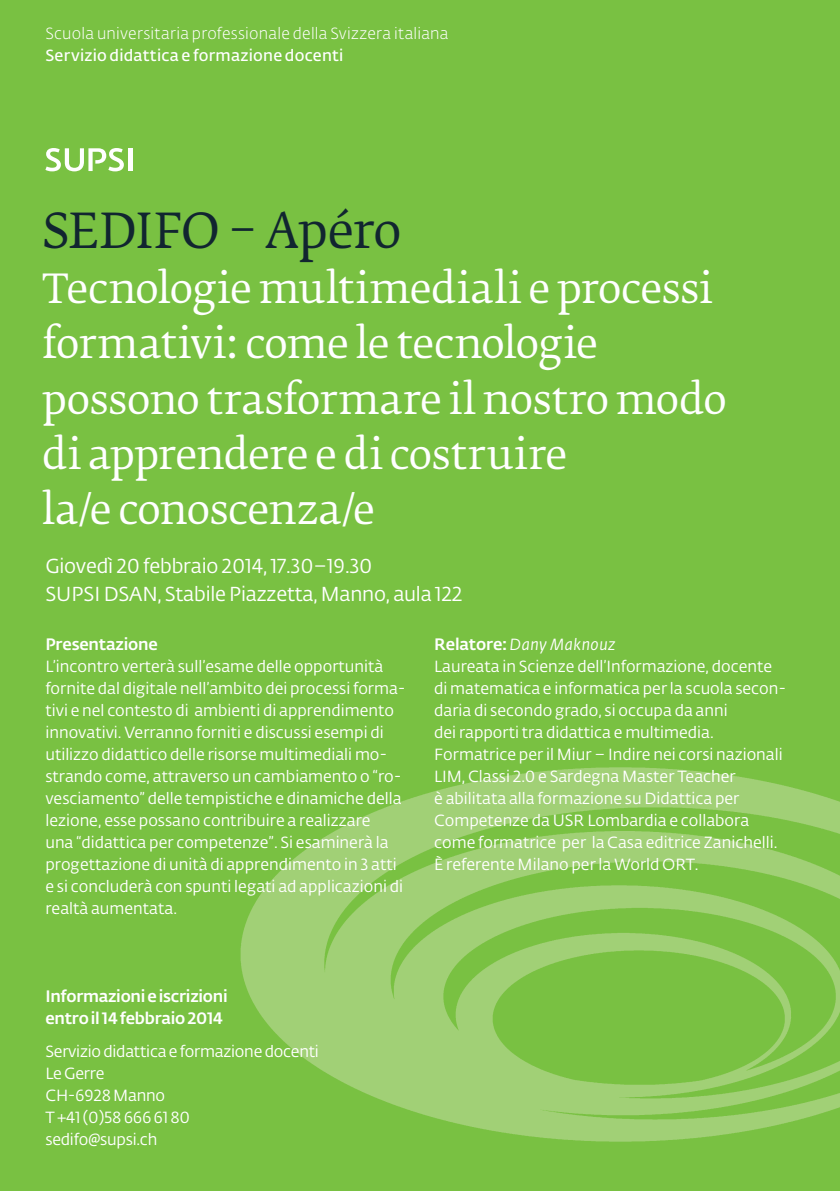
<style>
.page{position:relative;width:840px;height:1191px;background:#fff}
.page>*{position:absolute;margin:0;border:0;box-sizing:border-box;transform-origin:0 0}
.t1{font:48px "SUPSI Fedra Serif";letter-spacing:-.02em;color:#112530}
.t2{font:40px/55px "SUPSI Fedra Serif";letter-spacing:-.01em;color:#fff}
.t3{font:20px/27.6px "SUPSI Fedra Sans";letter-spacing:-.01em;color:#fff}
.t4{font:500 16.4px/22px "SUPSI Fedra Sans";letter-spacing:-.015em;color:#fff}
.t5{font:16px/22px "SUPSI Fedra Sans";color:#fff}
.t6{font:300 16px "SUPSI Fedra Sans";letter-spacing:.015em;color:#fff}
.t7{font:600 16px "SUPSI Fedra Sans";letter-spacing:.015em;color:#fff}
.s1{font-weight:500;font-size:16.4px}
.s2{font-style:italic}
</style>
<div class="page">
<div style="left:0;top:0;width:839px;height:1191px;background:#79c142"></div>
<img style="left:240px;top:767px;width:599px;height:375px">
<hr style="left:128px;top:148px;width:4px;height:23px;background:#fff">
<svg style="left:45px;top:148px;width:79px;height:23px"></svg>
<p class="t6" style="left:45px;top:23px;width:404px">Scuola universitaria professionale della Svizzera italiana</p>
<p class="t7" style="left:45px;top:44px;width:299px">Servizio didattica e formazione docenti</p>
<h1 class="t1" style="left:42px;top:204px;width:360px">SEDIFO – Apéro</h1>
<h2 class="t2" style="left:42px;top:262px;width:685px">Tecnologie multimediali e processi formativi: come le tecnologie possono trasformare il nostro modo di apprendere e di costruire<br>la/e conoscenza/e</h2>
<p class="t3" style="left:45px;top:551px;width:418px">Giovedì 20 febbraio 2014, 17.30–19.30<br>SUPSI DSAN, Stabile Piazzetta, Manno, aula 122</p>
<p class="t4" style="left:45px;top:632px;width:114px">Presentazione</p>
<p class="t5" style="left:45px;top:655px;width:361px">L’incontro verterà sull’esame delle opportunità fornite dal digitale nell’ambito dei processi forma&shy;tivi e nel contesto di ambienti di apprendimento innovativi. Verranno forniti e discussi esempi di utilizzo didattico delle risorse multimediali mo&shy;strando come, attraverso un cambiamento o “ro&shy;vesciamento” delle tempistiche e dinamiche della lezione, esse possano contribuire a realizzare<br>una “didattica per competenze”. Si esaminerà la progettazione di unità di apprendimento in 3 atti e si concluderà con spunti legati ad applicazioni di realtà aumentata.</p>
<p class="t4" style="left:45px;top:984px;width:184px">Informazioni e iscrizioni entro il 14 febbraio 2014</p>
<p class="t5" style="left:45px;top:1040px;width:275px">Servizio didattica e formazione docenti<br>Le Gerre<br>CH-6928 Manno<br>T +41 (0)58 666 61 80<br>sedifo@supsi.ch</p>
<p class="t5" style="left:434px;top:633px;width:353px"><span class="s1">Relatore:</span> <span class="s2">Dany Maknouz<br></span>Laureata in Scienze dell’Informazione, docente di matematica e informatica per la scuola secon&shy;daria di secondo grado, si occupa da anni<br>dei rapporti tra didattica e multimedia.<br>Formatrice per il Miur – Indire nei corsi nazionali LIM, Classi 2.0 e Sardegna Master Teacher<br>è abilitata alla formazione su Didattica per Competenze da USR Lombardia e collabora come formatrice per la Casa editrice Zanichelli.<br>È referente Milano per la World ORT.</p>
</div>
